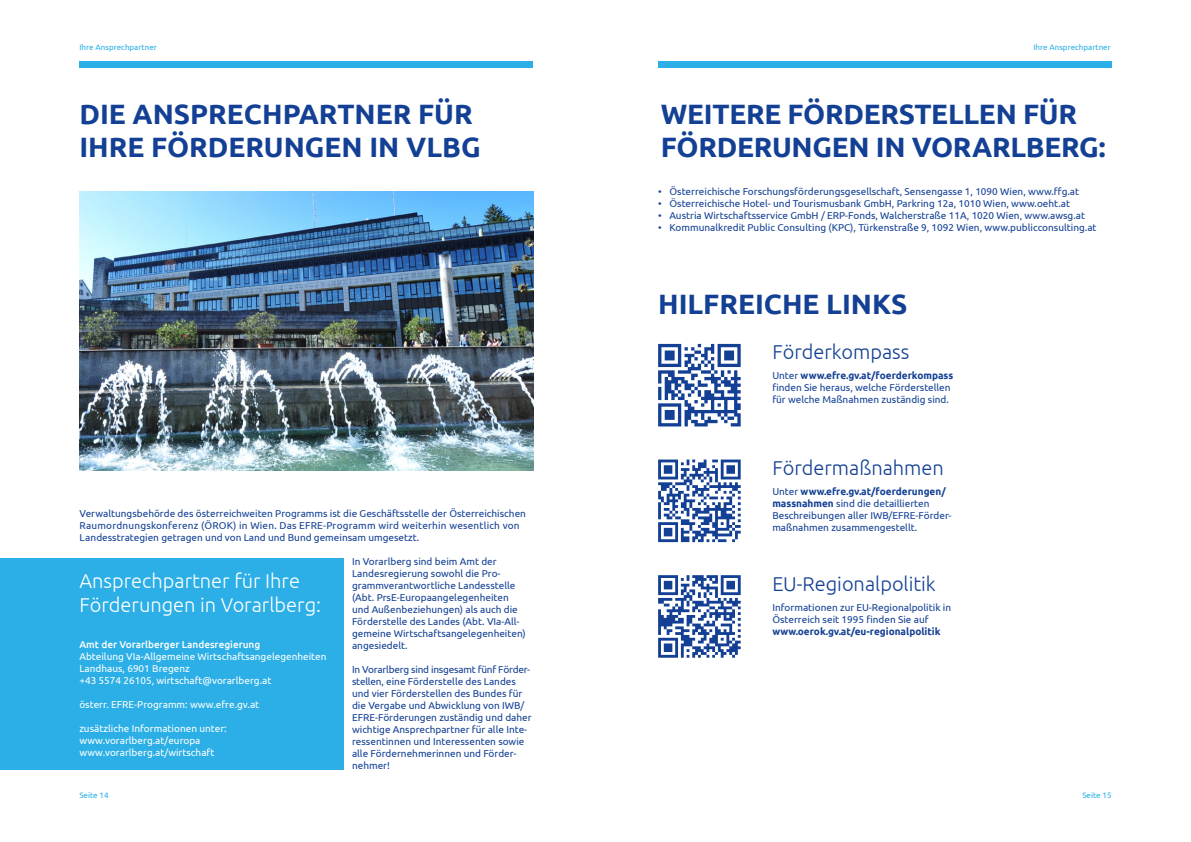
<style>
.page{position:relative;width:1191px;height:842px;background:#fff}
.page>*{position:absolute;margin:0;border:0;box-sizing:border-box;transform-origin:0 0}
.t1{font:700 28px/33.6px "Ubuntu";color:#134094}
.t2{font:300 20px/24px "Ubuntu";color:#fff}
.t3{font:300 20px "Ubuntu";color:#134094}
.t4{font:10px/12px "Ubuntu";color:#134094}
.t5{font:10px/12px "Ubuntu";color:#fff}
.t6{font:700 10px "Ubuntu";color:#134094}
.t7{font:500 10px "Ubuntu";color:#fff}
.t8{font:8px "Ubuntu";color:#2bafe6}
.s1{font-weight:700}
</style>
<div class="page">
<div style="left:79px;top:62px;width:454px;height:6px;background:#2bafe6"></div>
<div style="left:658px;top:62px;width:453px;height:6px;background:#2bafe6"></div>
<div style="left:0;top:558px;width:343px;height:212px;background:#2bafe6"></div>
<img style="left:80px;top:191px;width:453px;height:280px">
<svg style="left:658px;top:344px;width:82px;height:82px"></svg>
<svg style="left:658px;top:459px;width:82px;height:83px"></svg>
<svg style="left:658px;top:575px;width:82px;height:83px"></svg>
<p class="t8" style="left:79px;top:43px;width:79px">Ihre Ansprechpartner</p>
<p class="t8" style="left:1033px;top:43px;width:79px">Ihre Ansprechpartner</p>
<h1 class="t1" style="left:79px;top:97px;width:403px">DIE ANSPRECHPARTNER FÜR<br>IHRE FÖRDERUNGEN IN VLBG</h1>
<p class="t4" style="left:80px;top:507px;width:448px">Verwaltungsbehörde des österreichweiten Programms ist die Geschäftsstelle der Österreichischen<br>Raumordnungskonferenz (ÖROK) in Wien. Das EFRE-Programm wird weiterhin wesentlich von<br>Landesstrategien getragen und von Land und Bund gemeinsam umgesetzt.</p>
<p class="t4" style="left:352px;top:555px;width:175px">In Vorarlberg sind beim Amt der Landesregierung sowohl die Pro&shy;grammverantwortliche Landesstelle (Abt. PrsE-Europaangelegenheiten und Außenbeziehungen) als auch die Förderstelle des Landes (Abt. VIa-All&shy;gemeine Wirtschaftsangelegenheiten) angesiedelt.</p>
<p class="t4" style="left:352px;top:663px;width:181px">In Vorarlberg sind insgesamt fünf Förder&shy;stellen, eine Förderstelle des Landes und vier Förderstellen des Bundes für die Vergabe und Abwicklung von IWB/ EFRE-Förderungen zuständig und daher wichtige Ansprechpartner für alle Inte&shy;ressentinnen und Interessenten sowie alle Fördernehmerinnen und Förder&shy;nehmer!</p>
<h2 class="t2" style="left:79px;top:569px;width:243px">Ansprechpartner für Ihre<br>Förderungen in Vorarlberg:</h2>
<p class="t7" style="left:79px;top:638px;width:182px">Amt der Vorarlberger Landesregierung</p>
<p class="t5" style="left:79px;top:650px;width:249px">Abteilung VIa-Allgemeine Wirtschaftsangelegenheiten<br>Landhaus, 6901 Bregenz<br>+43 5574 26105, wirtschaft@vorarlberg.at</p>
<p class="t5" style="left:79px;top:698px;width:181px">österr. EFRE-Programm: www.efre.gv.at</p>
<p class="t5" style="left:79px;top:722px;width:149px">zusätzliche Informationen unter: www.vorarlberg.at/europa www.vorarlberg.at/wirtschaft</p>
<h1 class="t1" style="left:661px;top:97px;width:446px">WEITERE FÖRDERSTELLEN FÜR<br>FÖRDERUNGEN IN VORARLBERG:</h1>
<p class="t4" style="left:658px;top:185px;width:422px">• Österreichische Forschungsförderungsgesellschaft, Sensengasse 1, 1090 Wien, www.ffg.at</p>
<p class="t4" style="left:658px;top:197px;width:413px">• Österreichische Hotel- und Tourismusbank GmbH, Parkring 12a, 1010 Wien, www.oeht.at</p>
<p class="t4" style="left:658px;top:209px;width:428px">• Austria Wirtschaftsservice GmbH / ERP-Fonds, Walcherstraße 11A, 1020 Wien, www.awsg.at</p>
<p class="t4" style="left:658px;top:221px;width:440px">• Kommunalkredit Public Consulting (KPC), Türkenstraße 9, 1092 Wien, www.publicconsulting.at</p>
<h1 class="t1" style="left:658px;top:287px;width:251px">HILFREICHE LINKS</h1>
<h2 class="t3" style="left:772px;top:340px;width:139px">Förderkompass</h2>
<p class="t4" style="left:772px;top:370px;width:182px">Unter <span class="s1">www.efre.gv.at/foerderkompass </span>finden Sie heraus, welche Förderstellen für welche Maßnahmen zuständig sind.</p>
<h2 class="t3" style="left:772px;top:456px;width:173px">Fördermaßnahmen</h2>
<p class="t4" style="left:772px;top:485px;width:181px">Unter <span class="s1">www.efre.gv.at/foerderungen/ massnahmen</span> sind die detaillierten Beschreibungen aller IWB/EFRE-Förder&shy;maßnahmen zusammengestellt.</p>
<h2 class="t3" style="left:772px;top:571px;width:165px">EU-Regionalpolitik</h2>
<p class="t4" style="left:772px;top:601px;width:180px">Informationen zur EU-Regionalpolitik in<br>Österreich seit 1995 finden Sie auf</p>
<p class="t6" style="left:772px;top:625px;width:170px">www.oerok.gv.at/eu-regionalpolitik</p>
<p class="t8" style="left:79px;top:790px;width:31px">Seite 14</p>
<p class="t8" style="left:1082px;top:790px;width:31px">Seite 15</p>
</div>
